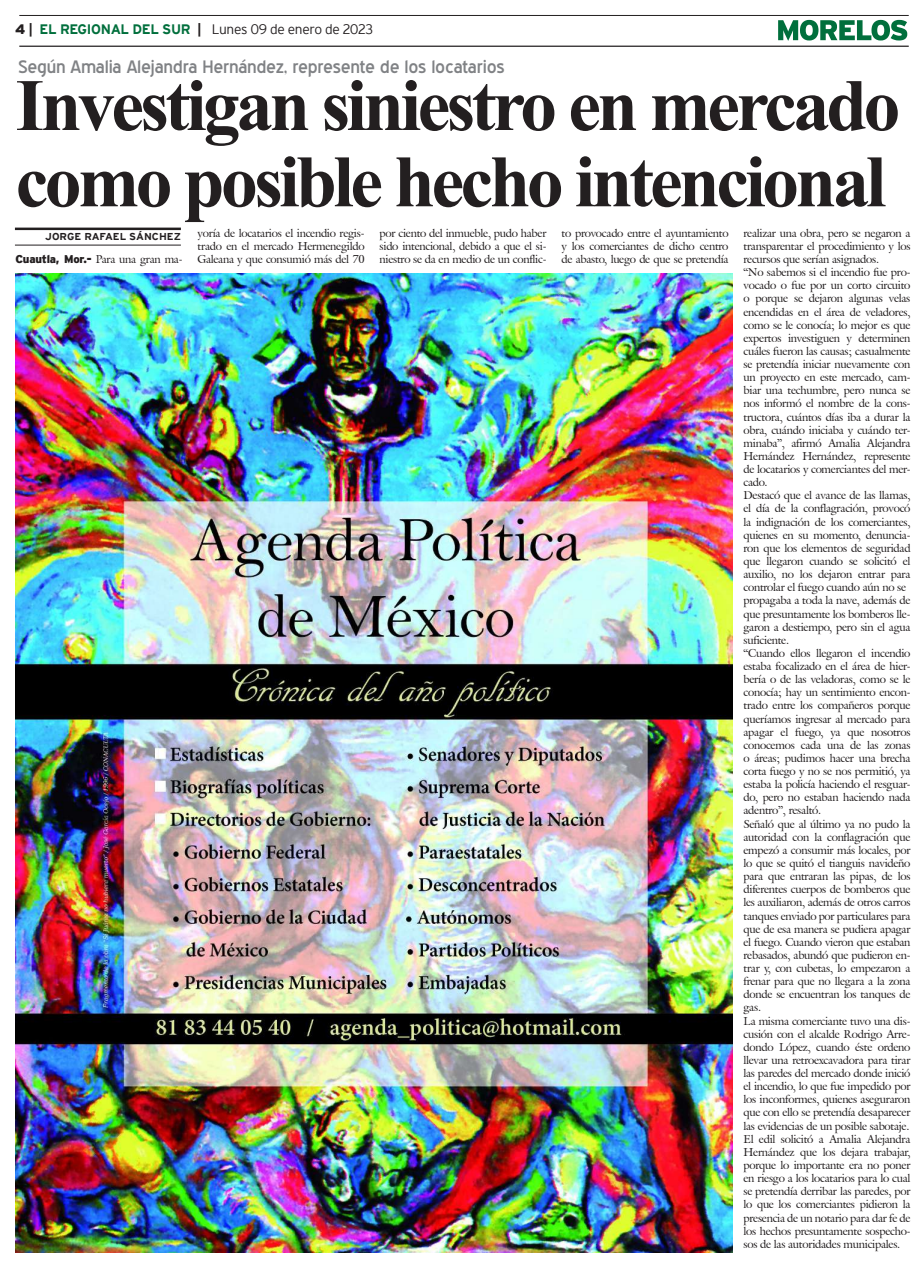
<style>
.page{position:relative;width:923px;height:1268px;background:#fff}
.page>*{position:absolute;margin:0;border:0;box-sizing:border-box;transform-origin:0 0}
.t1{font:700 73.75px/76.2px "Times New Roman";letter-spacing:-.05em;color:#231f20}
.t2{font:17.5px "Blue Highway";letter-spacing:-.015em;color:#808285;scale:1.05 1}
.t3{font:300 13.75px "Interstate";letter-spacing:-.025em;color:#231f20}
.t4{font:11.25px/13.1px "Galliard IT Cby BT";letter-spacing:-.02em;color:#231f20;text-align:justify}
.t5{font:700 10px "Interstate";color:#231f20;scale:1.05 1}
.s1{font-weight:900}
.s2{font-weight:700}
.s3{font-weight:700;color:#006f3c}
.s4{font-family:"Interstate";font-weight:900}
</style>
<div class="page">
<hr style="left:19px;top:15px;width:889px;height:1px;background:#231f20">
<hr style="left:19px;top:46px;width:889px;height:1px;background:#231f20">
<svg style="left:778px;top:20px;width:129px;height:21px"></svg>
<img style="left:15px;top:274px;width:717px;height:978px">
<hr style="left:15px;top:228px;width:166px;height:2px;background:#231f20">
<hr style="left:15px;top:245px;width:166px;height:1px;background:#231f20">
<p class="t3" style="left:15px;top:21px;width:359px"><span class="s1">4</span> <span class="s2">|</span> <span class="s3">EL REGIONAL DEL SUR</span> <span class="s2">|</span> Lunes 09 de enero de 2023</p>
<h2 class="t2" style="left:18px;top:57px;width:465px">Según Amalia Alejandra Hernández, represente de los locatarios</h2>
<h1 class="t1" style="left:16px;top:65px;width:886px">Investigan siniestro en mercado como posible hecho intencional</h1>
<p class="t5" style="left:45px;top:230px;width:131px">JORGE RAFAEL SÁNCHEZ</p>
<p class="t4" style="left:197px;top:226px;width:168px">yoría de locatarios el incendio regis&shy;trado en el mercado Hermenegildo Galeana y que consumió más del 70</p>
<p class="t4" style="left:379px;top:226px;width:168px">por ciento del inmueble, pudo haber sido intencional, debido a que el si&shy;niestro se da en medio de un conflic-</p>
<p class="t4" style="left:561px;top:226px;width:168px">to provocado entre el ayuntamiento y los comerciantes de dicho centro de abasto, luego de que se pretendía</p>
<p class="t4" style="left:743px;top:226px;width:168px;text-align:left">realizar una obra, pero se negaron a transparentar el procedimiento y los recursos que serían asignados.<br>“No sabemos si el incendio fue pro&shy;vocado o fue por un corto circuito o porque se dejaron algunas velas encendidas en el área de veladores, como se le conocía; lo mejor es que expertos investiguen y determinen cuáles fueron las causas; casualmente se pretendía iniciar nuevamente con un proyecto en este mercado, cam&shy;biar una techumbre, pero nunca se nos informó el nombre de la cons&shy;tructora, cuántos días iba a durar la obra, cuándo iniciaba y cuándo ter&shy;minaba”, afirmó Amalia Alejandra Hernández Hernández, represente de locatarios y comerciantes del mer&shy;cado.<br>Destacó que el avance de las llamas, el día de la conflagración, provocó la indignación de los comerciantes, quienes en su momento, denuncia&shy;ron que los elementos de seguridad que llegaron cuando se solicitó el auxilio, no los dejaron entrar para controlar el fuego cuando aún no se propagaba a toda la nave, además de que presuntamente los bomberos lle&shy;garon a destiempo, pero sin el agua suficiente.<br>“Cuando ellos llegaron el incendio estaba focalizado en el área de hier&shy;bería o de las veladoras, como se le conocía; hay un sentimiento encon&shy;trado entre los compañeros porque queríamos ingresar al mercado para apagar el fuego, ya que nosotros conocemos cada una de las zonas o áreas; pudimos hacer una brecha corta fuego y no se nos permitió, ya estaba la policía haciendo el resguar&shy;do, pero no estaban haciendo nada adentro”, resaltó.<br>Señaló que al último ya no pudo la autoridad con la conflagración que empezó a consumir más locales, por lo que se quitó el tianguis navideño para que entraran las pipas, de los diferentes cuerpos de bomberos que les auxiliaron, además de otros carros tanques enviado por particulares para que de esa manera se pudiera apagar el fuego. Cuando vieron que estaban rebasados, abundó que pudieron en&shy;trar y, con cubetas, lo empezaron a frenar para que no llegara a la zona donde se encuentran los tanques de gas.<br>La misma comerciante tuvo una dis&shy;cusión con el alcalde Rodrigo Arre&shy;dondo López, cuando éste ordeno llevar una retroexcavadora para tirar las paredes del mercado donde inició el incendio, lo que fue impedido por los inconformes, quienes aseguraron que con ello se pretendía desaparecer las evidencias de un posible sabotaje.<br>El edil solicitó a Amalia Alejandra Hernández que los dejara trabajar, porque lo importante era no poner en riesgo a los locatarios para lo cual se pretendía derribar las paredes, por lo que los comerciantes pidieron la presencia de un notario para dar fe de los hechos presuntamente sospecho&shy;sos de las autoridades municipales.</p>
<p class="t4" style="left:16px;top:252px;width:168px"><span class="s4">Cuautla, Mor.-</span> Para una gran ma-</p>
</div>
